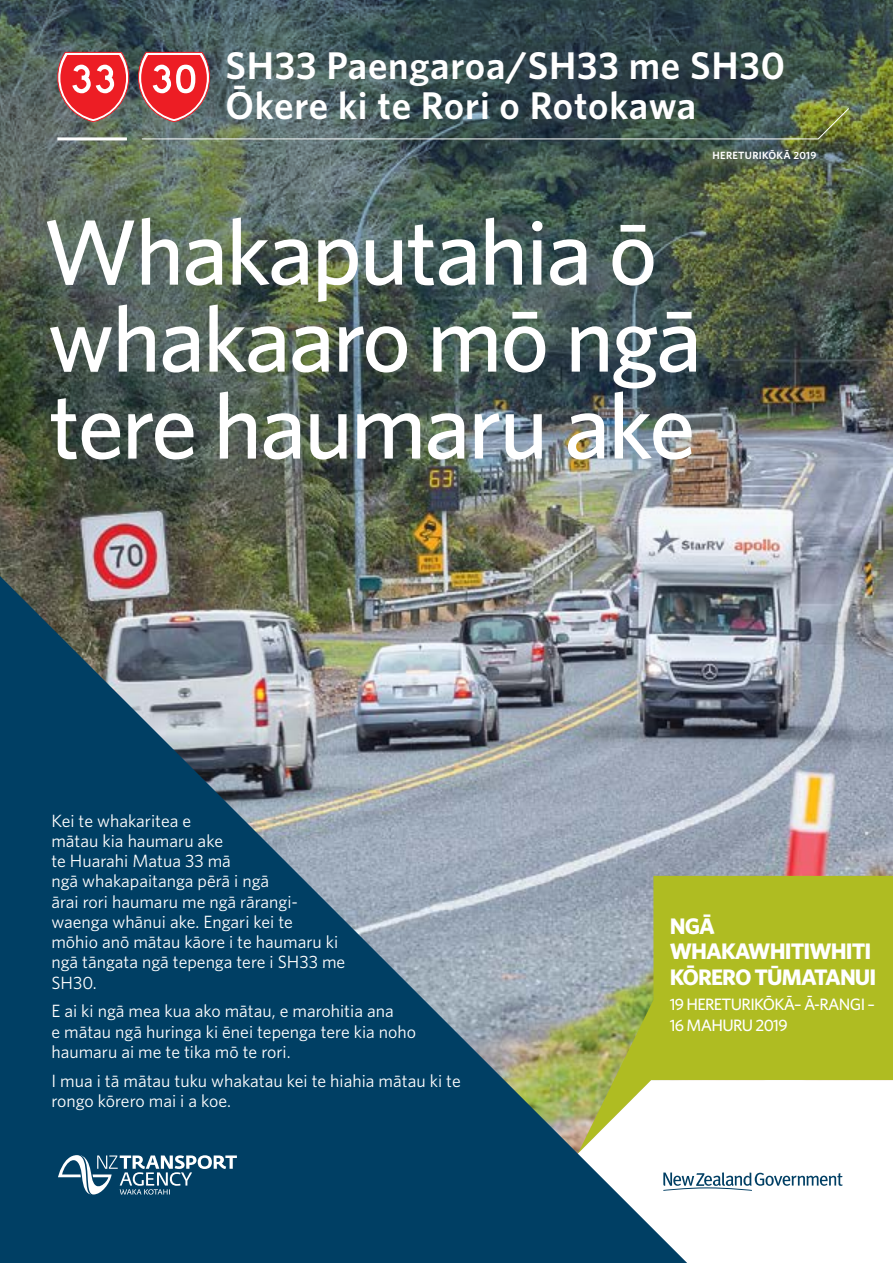
<style>
.page{position:relative;width:893px;height:1263px;background:#fff}
.page>*{position:absolute;margin:0;border:0;box-sizing:border-box;transform-origin:0 0}
.t1{font:500 93px/87px "Whitney";letter-spacing:-.025em;color:#fff}
.t2{font:600 38.7px/40.3px "Whitney";letter-spacing:.02em;color:#fff}
.t3{font:700 22.5px/25.5px "Whitney";letter-spacing:-.04em;color:#fff}
.t4{font:17.85px/20.2px "Whitney";color:#fff}
.t5{font:500 16.5px/21px "Whitney";letter-spacing:-.04em;color:#fff}
.t6{font:600 10.5px "Whitney";letter-spacing:.025em;color:#fff}
</style>
<div class="page">
<img style="left:0;top:533px;width:893px;height:343px">
<img style="left:0;top:0;width:893px;height:533px">
<div style="left:0;top:145px;width:771px;height:391px;background:#005f8d;opacity:.5"></div>
<div style="left:687px;top:876px;width:206px;height:204px;background:#afbc22"></div>
<svg style="left:687px;top:1172px;width:155px;height:19px"></svg>
<img style="left:0;top:576px;width:687px;height:687px">
<svg style="left:58px;top:1151px;width:179px;height:44px"></svg>
<svg style="left:57px;top:52px;width:72px;height:70px;background:#d45458"></svg>
<hr style="left:57px;top:137px;width:70px;height:3px;background:#fff">
<svg style="left:138px;top:52px;width:712px;height:88px;background:#4e5756"></svg>
<h2 class="t2" style="left:225px;top:45px;width:561px">SH33 Paengaroa/SH33 me SH30<br>Ōkere ki te Rori o Rotokawa</h2>
<p class="t6" style="left:713px;top:149px;width:105px">HERETURIKŌKĀ 2019</p>
<h1 class="t1" style="left:43px;top:207px;width:661px">Whakaputahia ō whakaaro mō ngā tere haumaru ake</h1>
<p class="t4" style="left:51px;top:810px;width:295px">Kei te whakaritea e<br>mātau kia haumaru ake<br>te Huarahi Matua 33 mā<br>ngā whakapaitanga pērā i ngā<br>ārai rori haumaru me ngā rārangi&shy;waenga whānui ake. Engari kei te<br>mōhio anō mātau kāore i te haumaru ki ngā tāngata ngā tepenga tere i SH33 me<br>SH30.</p>
<p class="t4" style="left:51px;top:1001px;width:366px">E ai ki ngā mea kua ako mātau, e marohitia ana<br>e mātau ngā huringa ki ēnei tepenga tere kia noho haumaru ai me te tika mō te rori.</p>
<p class="t4" style="left:51px;top:1070px;width:411px">I mua i tā mātau tuku whakatau kei te hiahia mātau ki te rongo kōrero mai i a koe.</p>
<p class="t3" style="left:670px;top:912px;width:208px">NGĀ<br>WHAKAWHITIWHITI<br>KŌRERO TŪMATANUI</p>
<p class="t5" style="left:670px;top:993px;width:207px">19 HERETURIKŌKĀ– Ā-RANGI –<br>16 MAHURU 2019</p>
</div>
